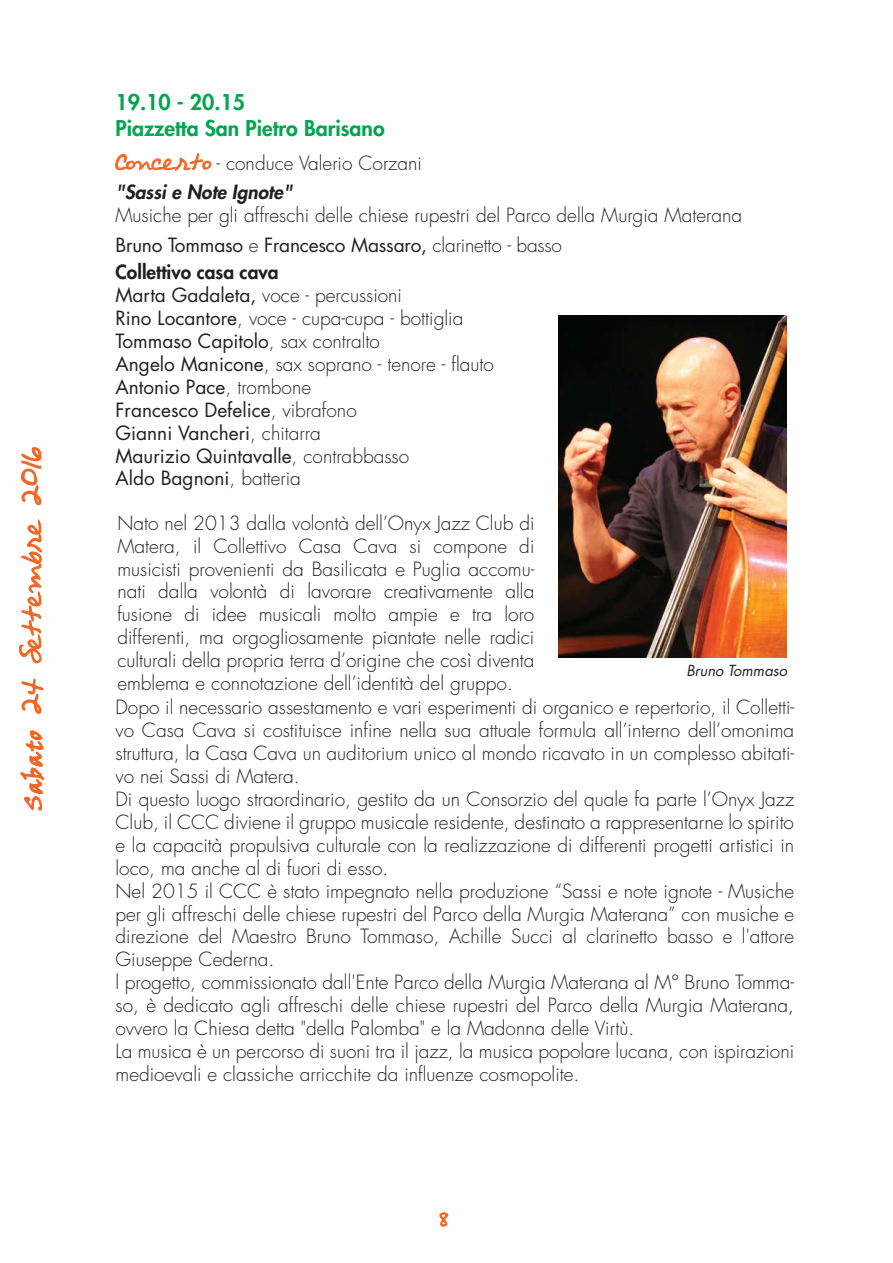
<style>
.page{position:relative;width:893px;height:1263px;background:#fff}
.page>*{position:absolute;margin:0;border:0;box-sizing:border-box;transform-origin:0 0}
.t1{font:22.5px "Avantque...";color:#f26522}
.t2{font:800 21.15px/25.5px "Futura";color:#00a650}
.t3{font:300 19.05px/23px "Futura";color:#231f20}
.t4{font:16.95px "Avantque...";color:#f26522}
.t5{font:italic 14.85px "Futura";color:#231f20}
.s1{font-family:"Viner Hand ITC"}
.s2{font-family:"Avantque...";font-weight:400;color:#f26522}
.s3{font-weight:800;font-style:italic}
.s4{font-weight:400}
.s5{font-weight:800}
</style>
<div class="page">
<svg style="left:439px;top:1212px;width:10px;height:15px"></svg>
<svg style="left:20px;top:730px;width:25px;height:81px"></svg>
<svg style="left:21px;top:678px;width:23px;height:36px"></svg>
<svg style="left:18px;top:519px;width:24px;height:145px"></svg>
<svg style="left:21px;top:447px;width:21px;height:59px"></svg>
<svg style="left:115px;top:153px;width:97px;height:18px"></svg>
<img style="left:558px;top:315px;width:229px;height:343px">
<p class="t1" style="left:20px;top:810px;width:364px;rotate:-90deg"><span class="s1">Sabato</span> 24 Settembre 2016</p>
<p class="t2" style="left:115px;top:91px;width:271px">19.10 - 20.15<br>Piazzetta San Pietro Barisano</p>
<p class="t3" style="left:115px;top:149px;width:308px;line-height:29.7px"><span class="s2">Concerto</span> - conduce Valerio Corzani <span class="s3">"Sassi e Note Ignote"</span></p>
<p class="t3" style="left:115px;top:202px;width:628px;line-height:29.7px">Musiche per gli affreschi delle chiese rupestri del Parco della Murgia Materana<br><span class="s4">Bruno Tommaso</span> e <span class="s4">Francesco Massaro,</span> clarinetto - basso</p>
<p class="t3" style="left:115px;top:263px;width:380px"><span class="s5">Collettivo casa cava<br></span><span class="s4">Marta Gadaleta,</span> voce - percussioni<br><span class="s4">Rino Locantore</span>, voce - cupa-cupa - bottiglia<br><span class="s4">Tommaso Capitolo</span>, sax contralto<br><span class="s4">Angelo Manicone</span>, sax soprano - tenore - flauto<br><span class="s4">Antonio Pace</span>, trombone<br><span class="s4">Francesco Defelice</span>, vibrafono<br><span class="s4">Gianni Vancheri</span>, chitarra<br><span class="s4">Maurizio Quintavalle</span>, contrabbasso<br><span class="s4">Aldo Bagnoni</span>, batteria</p>
<p class="t3" style="left:117px;top:513px;width:419px;text-align:justify">Nato nel 2013 dalla volontà dell’Onyx Jazz Club di Matera, il Collettivo Casa Cava si compone di musicisti provenienti da Basilicata e Puglia accomu&shy;nati dalla volontà di lavorare creativamente alla fusione di idee musicali molto ampie e tra loro differenti, ma orgogliosamente piantate nelle radici culturali della propria terra d’origine che così diventa emblema e connotazione dell’identità del gruppo.</p>
<p class="t5" style="left:686px;top:664px;width:102px">Bruno Tommaso</p>
<p class="t3" style="left:115px;top:698px;width:680px">Dopo il necessario assestamento e vari esperimenti di organico e repertorio, il Colletti&shy;vo Casa Cava si costituisce infine nella sua attuale formula all’interno dell’omonima struttura, la Casa Cava un auditorium unico al mondo ricavato in un complesso abitati&shy;vo nei Sassi di Matera.<br>Di questo luogo straordinario, gestito da un Consorzio del quale fa parte l’Onyx Jazz Club, il CCC diviene il gruppo musicale residente, destinato a rappresentarne lo spirito e la capacità propulsiva culturale con la realizzazione di differenti progetti artistici in loco, ma anche al di fuori di esso.<br>Nel 2015 il CCC è stato impegnato nella produzione “Sassi e note ignote - Musiche per gli affreschi delle chiese rupestri del Parco della Murgia Materana” con musiche e direzione del Maestro Bruno Tommaso, Achille Succi al clarinetto basso e l'attore Giuseppe Cederna.<br>l progetto, commissionato dall'Ente Parco della Murgia Materana al M° Bruno Tomma&shy;so, è dedicato agli affreschi delle chiese rupestri del Parco della Murgia Materana, ovvero la Chiesa detta "della Palomba" e la Madonna delle Virtù.<br>La musica è un percorso di suoni tra il jazz, la musica popolare lucana, con ispirazioni medioevali e classiche arricchite da influenze cosmopolite.</p>
<p class="t4" style="left:440px;top:1212px;width:10px">8</p>
</div>
